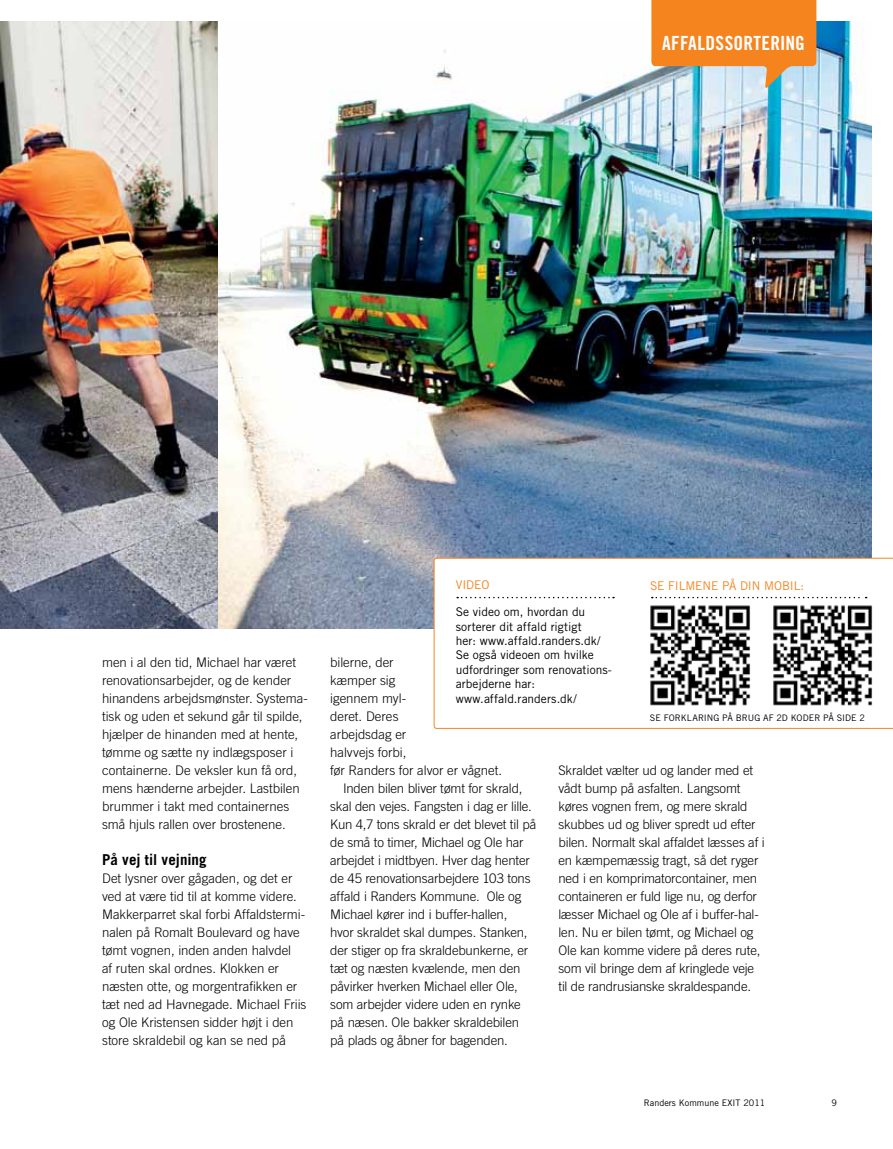
<style>
.page{position:relative;width:893px;height:1149px;background:#fff}
.page>*{position:absolute;margin:0;border:0;box-sizing:border-box;transform-origin:0 0}
.t1{font:19.5px "Trade Gothic Bold Cond Twenty";letter-spacing:.01em;color:#fff}
.t2{font:700 15px "Trade Gothic";color:#000}
.t3{font:300 13.2px/18px "Trade Gothic";letter-spacing:-.01em;color:#000}
.t4{font:12px/14.4px "Trade Gothic";color:#000}
.t5{font:12px "Trade Gothic";color:#f5841f}
.t6{font:9px "Trade Gothic";color:#000}
</style>
<div class="page">
<img style="left:218px;top:21px;width:654px;height:607px">
<img style="left:0;top:21px;width:218px;height:607px">
<svg style="left:651px;top:0;width:165px;height:90px;background:#e59951"></svg>
<svg style="left:434px;top:557px;width:459px;height:171px"></svg>
<svg style="left:457px;top:596px;width:157px;height:2px"></svg>
<img style="left:647px;top:602px;width:105px;height:105px">
<img style="left:770px;top:602px;width:105px;height:105px">
<svg style="left:652px;top:596px;width:215px;height:2px"></svg>
<h1 class="t1" style="left:662px;top:31px;width:144px">AFFALDSSORTERING</h1>
<p class="t3" style="left:102px;top:652px;width:207px">men i al den tid, Michael har været renovationsarbejder, og de kender hinandens arbejdsmønster. Systema&shy;tisk og uden et sekund går til spilde, hjælper de hinanden med at hente, tømme og sætte ny indlægsposer i containerne. De veksler kun få ord, mens hænderne arbejder. Lastbilen brummer i takt med containernes små hjuls rallen over brostenene.</p>
<p class="t2" style="left:102px;top:849px;width:106px">På vej til vejning</p>
<p class="t3" style="left:102px;top:868px;width:206px">Det lysner over gågaden, og det er ved at være tid til at komme videre.<br>Makkerparret skal forbi Affaldstermi&shy;nalen på Romalt Boulevard og have tømt vognen, inden anden halvdel<br>af ruten skal ordnes. Klokken er næsten otte, og morgentrafikken er tæt ned ad Havnegade. Michael Friis og Ole Kristensen sidder højt i den store skraldebil og kan se ned på</p>
<p class="t5" style="left:650px;top:578px;width:156px">Se fi lmene på di n mobi l:</p>
<p class="t5" style="left:456px;top:577px;width:14px">Video</p>
<p class="t4" style="left:456px;top:604px;width:158px">Se video om, hvordan du sorterer dit affald rigtigt<br>her: www.affald.randers.dk/<br>Se også videoen om hvilke udfordringer som renovations&shy;arbejderne har: www.affald.randers.dk/</p>
<p class="t3" style="left:330px;top:652px;width:65px">bilerne, der</p>
<p class="t3" style="left:330px;top:670px;width:67px">kæmper sig</p>
<p class="t3" style="left:330px;top:688px;width:77px">igennem myl-</p>
<p class="t3" style="left:330px;top:706px;width:70px">deret. Deres</p>
<p class="t3" style="left:330px;top:724px;width:78px">arbejdsdag er</p>
<p class="t3" style="left:330px;top:742px;width:78px">halvvejs forbi,</p>
<p class="t3" style="left:330px;top:760px;width:173px">før Randers for alvor er vågnet.</p>
<p class="t3" style="left:343px;top:778px;width:181px">Inden bilen bliver tømt for skrald,</p>
<p class="t3" style="left:330px;top:796px;width:203px">skal den vejes. Fangsten i dag er lille.</p>
<p class="t3" style="left:330px;top:814px;width:208px">Kun 4,7 tons skrald er det blevet til på</p>
<p class="t3" style="left:330px;top:832px;width:195px">de små to timer, Michael og Ole har</p>
<p class="t3" style="left:330px;top:850px;width:201px">arbejdet i midtbyen. Hver dag henter</p>
<p class="t3" style="left:330px;top:868px;width:202px">de 45 renovationsarbejdere 103 tons</p>
<p class="t3" style="left:330px;top:886px;width:193px">affald i Randers Kommune. Ole og</p>
<p class="t3" style="left:330px;top:904px;width:179px">Michael kører ind i buffer-hallen,</p>
<p class="t3" style="left:330px;top:922px;width:199px">hvor skraldet skal dumpes. Stanken,</p>
<p class="t3" style="left:330px;top:940px;width:199px">der stiger op fra skraldebunkerne, er</p>
<p class="t3" style="left:330px;top:958px;width:192px">tæt og næsten kvælende, men den</p>
<p class="t3" style="left:330px;top:976px;width:189px">påvirker hverken Michael eller Ole,</p>
<p class="t3" style="left:330px;top:994px;width:192px">som arbejder videre uden en rynke</p>
<p class="t3" style="left:330px;top:1012px;width:190px">på næsen. Ole bakker skraldebilen</p>
<p class="t3" style="left:330px;top:1030px;width:179px">på plads og åbner for bagenden.</p>
<p class="t6" style="left:650px;top:712px;width:21px">Se fork</p>
<p class="t6" style="left:687px;top:712px;width:62px">lari ng på brug</p>
<p class="t6" style="left:763px;top:712px;width:35px">af 2D koder</p>
<p class="t6" style="left:823px;top:712px;width:20px">på side</p>
<p class="t6" style="left:859px;top:712px;width:7px">2</p>
<p class="t3" style="left:558px;top:760px;width:208px">Skraldet vælter ud og lander med et vådt bump på asfalten. Langsomt køres vognen frem, og mere skrald skubbes ud og bliver spredt ud efter bilen. Normalt skal affaldet læsses af i en kæmpemæssig tragt, så det ryger ned i en komprimatorcontainer, men containeren er fuld lige nu, og derfor læsser Michael og Ole af i buffer-hal&shy;len. N u er bilen tømt, og Michael og Ole kan komme videre på deres rute, som vil bringe dem af kringlede veje til de randrusianske skraldespande.</p>
<p class="t6" style="left:644px;top:1097px;width:123px">Randers Kommune EXIT 2011</p>
<p class="t6" style="left:831px;top:1097px;width:7px">9</p>
</div>
